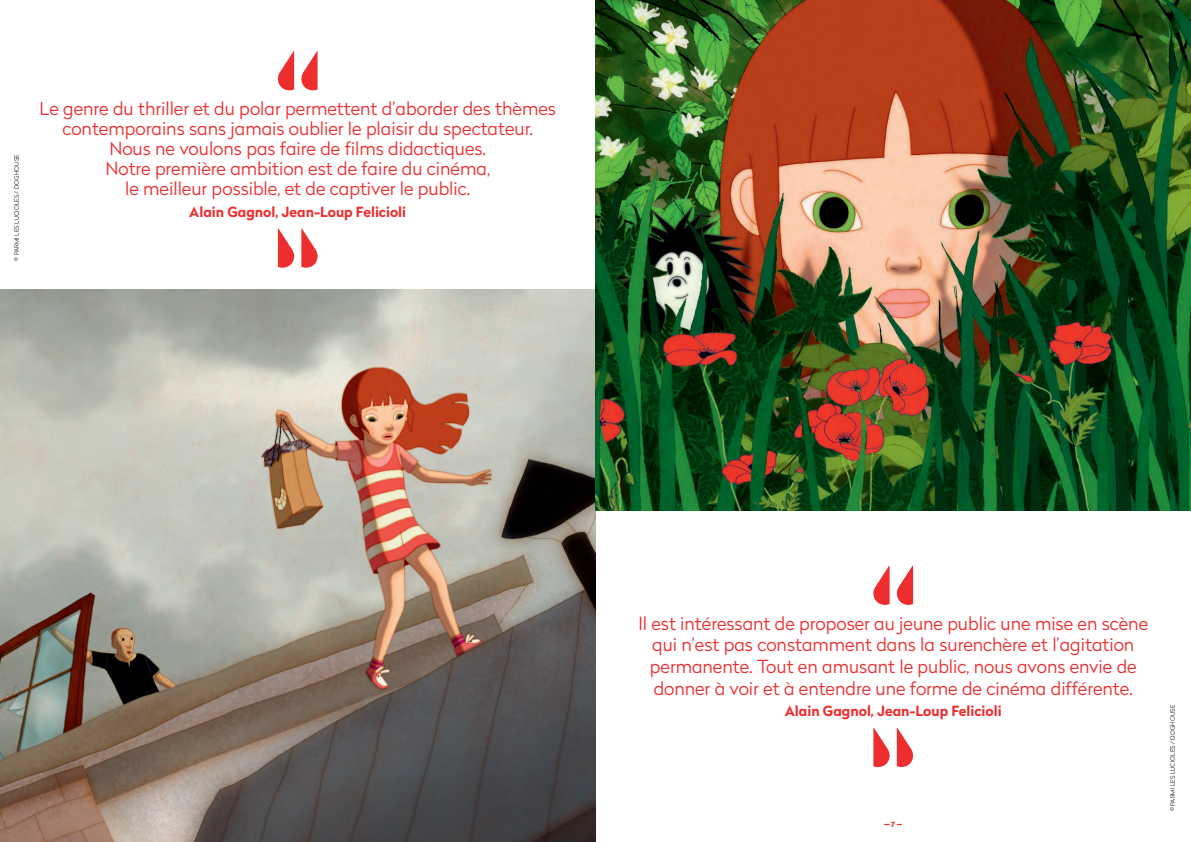
<style>
.page{position:relative;width:1191px;height:842px;background:#fff}
.page>*{position:absolute;margin:0;border:0;box-sizing:border-box;transform-origin:0 0}
.t1{font:300 18px/20px "Radikal";color:#ee2d2e;text-align:center}
.t2{font:700 14px "Radikal";color:#ee2d2e}
.t3{font:900 7px "Radikal";color:#ee2d2e}
.t4{font:300 6px "Radikal";letter-spacing:.02em;color:#231f20}
</style>
<div class="page">
<img style="left:0;top:289px;width:595px;height:553px">
<img style="left:595px;top:0;width:596px;height:510px">
<svg style="left:278px;top:51px;width:39px;height:39px"></svg>
<svg style="left:278px;top:228px;width:39px;height:40px"></svg>
<svg style="left:873px;top:566px;width:40px;height:39px"></svg>
<svg style="left:873px;top:728px;width:40px;height:39px"></svg>
<p class="t4" style="left:12px;top:261px;width:108px;rotate:-90deg">© PARMI LES LUCIOLES / DOGHOUSE</p>
<p class="t1" style="left:40px;top:98px;width:518px">Le genre du thriller et du polar permettent d’aborder des thèmes contemporains sans jamais oublier le plaisir du spectateur.<br>Nous ne voulons pas faire de films didactiques.<br>Notre première ambition est de faire du cinéma,<br>le meilleur possible, et de captiver le public.</p>
<p class="t2" style="left:189px;top:202px;width:218px">Alain Gagnol, Jean-Loup Felicioli</p>
<p class="t1" style="left:638px;top:612px;width:511px;line-height:21.6px">Il est intéressant de proposer au jeune public une mise en scène qui n’est pas constamment dans la surenchère et l’agitation permanente. Tout en amusant le public, nous avons envie de donner à voir et à entendre une forme de cinéma différente.</p>
<p class="t2" style="left:785px;top:701px;width:218px">Alain Gagnol, Jean-Loup Felicioli</p>
<p class="t3" style="left:884px;top:819px;width:20px">— 7 —</p>
<p class="t4" style="left:1168px;top:811px;width:108px;rotate:-90deg">© PARMI LES LUCIOLES / DOGHOUSE</p>
</div>
